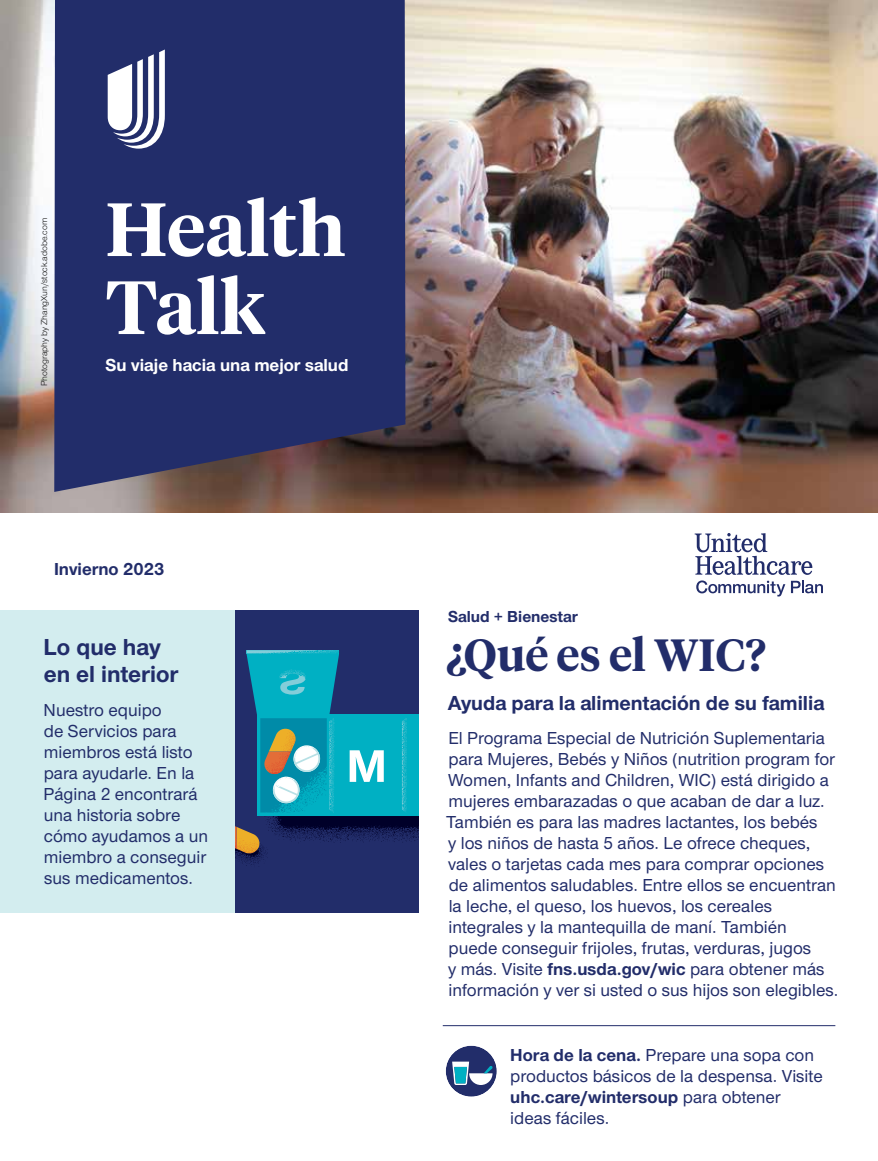
<style>
.page{position:relative;width:878px;height:1161px;background:#fff}
.page>*{position:absolute;margin:0;border:0;box-sizing:border-box;transform-origin:0 0}
.t1{font:600 75px/78px "UHC Serif Headline";color:#fff}
.Hed_serif_secondary{font:600 45px "UHC Serif Headline";color:#222d6a}
.Sidebar_head_AMC{font:700 24px/27px "UHC Sans";color:#222d6a}
.Deck_AMC{font:700 21px "UHC Sans";color:#222d6a}
.Sans_no_indent_AMC{font:500 18px/21px "UHC Sans";color:#222d6a}
.CTA_new_AMC{font:500 18px/21px "UHC Sans";color:#222d6a}
.t2{font:700 18px "UHC Sans";color:#fff}
.t3{font:700 18px "UHC Sans";color:#222d6a}
.t4{font:700 16.5px "UHC Sans";color:#222d6a}
.Legal_language_AMC{font:9px "UHC Sans";color:#121212}
.s1{font-weight:700}
</style>
<div class="page">
<img style="left:0;top:0;width:878px;height:513px">
<svg style="left:694px;top:533px;width:129px;height:64px"></svg>
<svg style="left:54px;top:0;width:351px;height:492px;background:#262f67"></svg>
<svg style="left:108px;top:50px;width:57px;height:99px"></svg>
<div style="left:0;top:611px;width:418px;height:302px;background:#d3edef"></div>
<div style="left:235px;top:611px;width:183px;height:302px;background:#222d6a"></div>
<svg style="left:235px;top:650px;width:183px;height:216px"></svg>
<hr style="left:443px;top:1025px;width:392px;height:1px;background:#222d6a">
<div style="left:446px;top:1046px;width:51px;height:51px;background:#222d6a;border-radius:50%"></div>
<svg style="left:452px;top:1062px;width:40px;height:23px"></svg>
<p class="Legal_language_AMC" style="left:38px;top:386px;width:170px;rotate:-90deg">Photography by ZhangXun/stock.adobe.com</p>
<p class="t1" style="left:106px;top:187px;width:241px">Health<br>Talk</p>
<p class="t2" style="left:106px;top:353px;width:244px">Su viaje hacia una mejor salud</p>
<p class="t3" style="left:54px;top:557px;width:112px">Invierno 2023</p>
<p class="Sidebar_head_AMC" style="left:44px;top:633px;width:136px">Lo que hay en el interior</p>
<p class="Sans_no_indent_AMC" style="left:44px;top:699px;width:166px">Nuestro equipo<br>de Servicios para miembros está listo para ayudarle. En la<br>Página 2 encontrará una historia sobre cómo ayudamos a un miembro a conseguir sus medicamentos.</p>
<p class="t4" style="left:448px;top:605px;width:131px">Salud + Bienestar</p>
<p class="Hed_serif_secondary" style="left:446px;top:624px;width:321px">¿Qué es el WIC?</p>
<p class="Deck_AMC" style="left:447px;top:689px;width:378px">Ayuda para la alimentación de su familia</p>
<p class="Sans_no_indent_AMC" style="left:446px;top:727px;width:394px">El Programa Especial de Nutrición Suplementaria para Mujeres, Bebés y Niños (nutrition program for Women, Infants and Children, WIC) está dirigido a mujeres embarazadas o que acaban de dar a luz.<br>También es para las madres lactantes, los bebés<br>y los niños de hasta 5 años. Le ofrece cheques, vales o tarjetas cada mes para comprar opciones de alimentos saludables. Entre ellos se encuentran la leche, el queso, los huevos, los cereales integrales y la mantequilla de maní. También<br>puede conseguir frijoles, frutas, verduras, jugos<br>y más. Visite <span class="s1">fns.usda.gov/wic</span> para obtener más información y ver si usted o sus hijos son elegibles.</p>
<p class="CTA_new_AMC" style="left:510px;top:1043px;width:314px"><span class="s1">Hora de la cena.</span> Prepare una sopa con productos básicos de la despensa. Visite <span class="s1">uhc.care/wintersoup</span> para obtener ideas fáciles.</p>
</div>
